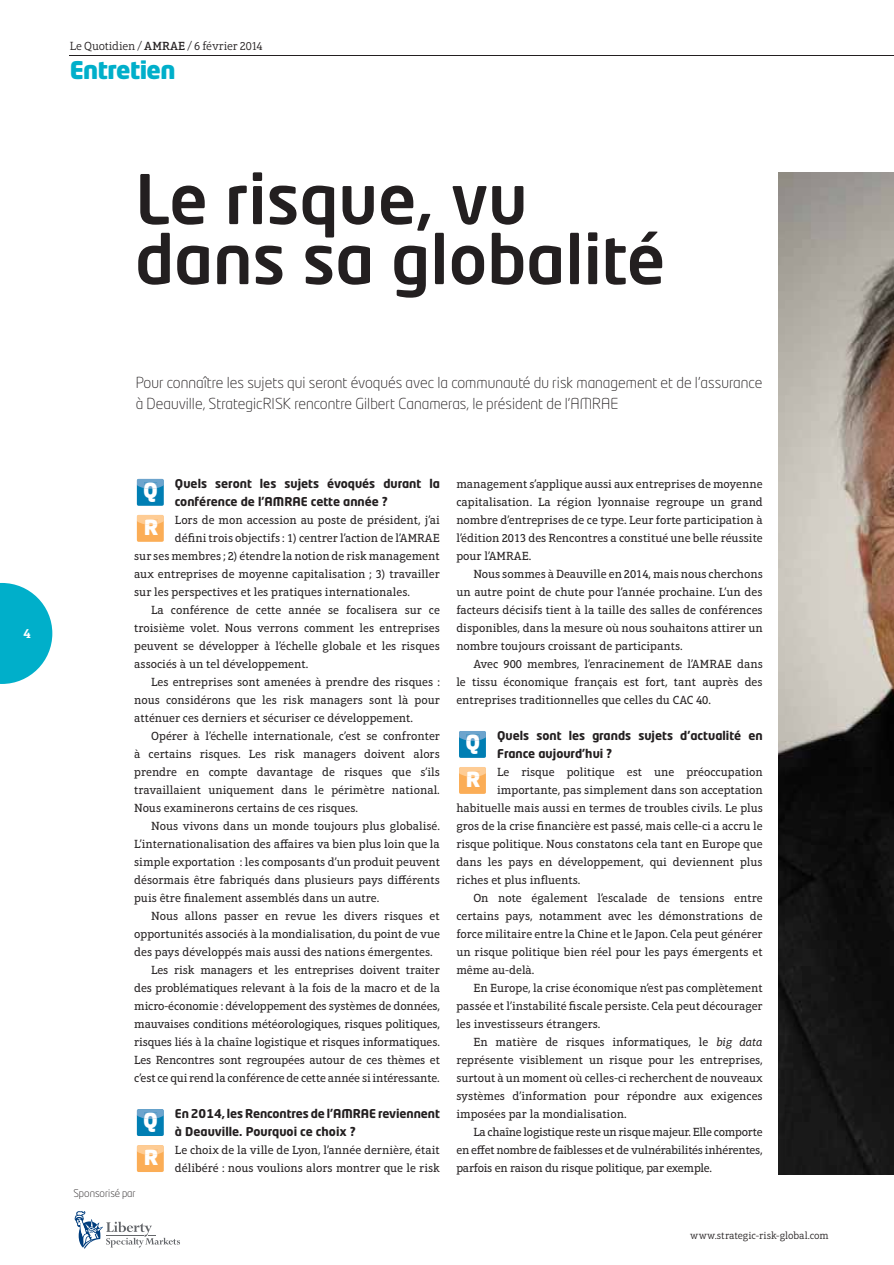
<style>
.page{position:relative;width:894px;height:1265px;background:#fff}
.page>*{position:absolute;margin:0;border:0;box-sizing:border-box;transform-origin:0 0}
.t1{font:500 67.5px/60px "Neo Tech Std";color:#231f20}
.t2{font:900 24px "Neo Tech Std";letter-spacing:-.025em;color:#00afca}
.t3{font:900 20.85px "Neo Sans Std";color:#fff}
.t4{font:300 15px/21px "Neo Tech Std";color:#231f20}
.t5{font:600 13.5px "Aptifer Slab LT Pro";color:#fff}
.t6{font:12px/18px "Aptifer Slab LT Pro";color:#231f20;text-align:justify}
.t7{font:700 12px/18px "Neo Tech Std";color:#231f20}
.t8{font:12px "Aptifer Slab LT Pro";letter-spacing:-.02em;color:#231f20}
.t9{font:300 12px "Aptifer Slab LT Pro";letter-spacing:-.015em;color:#231f20}
.t10{font:300 10.5px "Aptifer Slab LT Pro";letter-spacing:-.01em;color:#231f20}
.t11{font:300 10.5px "Neo Tech Std";color:#231f20}
.s1{font-weight:500}
.s2{font-style:italic}
</style>
<div class="page">
<hr style="left:70px;top:55px;width:823px;height:1px;background:#231f20">
<svg style="left:0;top:583px;width:52px;height:101px"></svg>
<div style="left:137px;top:479px;width:27px;height:27px;background:#007eb3;border-radius:2px"></div>
<svg style="left:136px;top:478px;width:28px;height:11px"></svg>
<div style="left:137px;top:515px;width:27px;height:27px;background:#fbad56;border-radius:2px"></div>
<svg style="left:136px;top:514px;width:28px;height:11px"></svg>
<div style="left:137px;top:1109px;width:27px;height:27px;background:#007eb3;border-radius:2px"></div>
<svg style="left:136px;top:1109px;width:28px;height:10px"></svg>
<div style="left:137px;top:1145px;width:27px;height:27px;background:#fbad56;border-radius:2px"></div>
<svg style="left:136px;top:1145px;width:28px;height:10px"></svg>
<div style="left:459px;top:731px;width:27px;height:27px;background:#007eb3;border-radius:2px"></div>
<svg style="left:459px;top:731px;width:27px;height:10px"></svg>
<div style="left:459px;top:767px;width:27px;height:27px;background:#fbad56;border-radius:2px"></div>
<svg style="left:459px;top:767px;width:27px;height:10px"></svg>
<svg style="left:75px;top:1211px;width:105px;height:37px"></svg>
<img style="left:778px;top:172px;width:115px;height:1002px">
<p class="t5" style="left:23px;top:629px;width:9px">4</p>
<p class="t9" style="left:70px;top:42px;width:194px">Le Quotidien / <span class="s1">AMRAE</span> / 6 février 2014</p>
<h2 class="t2" style="left:70px;top:57px;width:107px">Entretien</h2>
<h1 class="t1" style="left:135px;top:174px;width:531px">Le risque, vu dans sa globalité</h1>
<p class="t4" style="left:136px;top:373px;width:628px">Pour connaître les sujets qui seront évoqués avec la communauté du risk management et de l’assurance à Deauville, StrategicRISK rencontre Gilbert Canameras, le président de l’AMRAE</p>
<h3 class="t3" style="left:143px;top:479px;width:16px">Q</h3>
<p class="t7" style="left:175px;top:475px;width:266px">Quels seront les sujets évoqués durant la conférence de l’AMRAE cette année ?</p>
<h3 class="t3" style="left:144px;top:516px;width:16px">R</h3>
<p class="t6" style="left:175px;top:512px;width:266px">Lors de mon accession au poste de président, j’ai</p>
<p class="t6" style="left:175px;top:530px;width:266px">défini trois objectifs : 1) centrer l’action de l’AMRAE</p>
<p class="t6" style="left:134px;top:548px;width:307px">sur ses membres ; 2) étendre la notion de risk management</p>
<p class="t6" style="left:134px;top:566px;width:307px">aux entreprises de moyenne capitalisation ; 3) travailler</p>
<p class="t6" style="left:134px;top:584px;width:277px">sur les perspectives et les pratiques internationales.</p>
<p class="t6" style="left:151px;top:602px;width:290px">La conférence de cette année se focalisera sur ce</p>
<p class="t6" style="left:134px;top:620px;width:307px">troisième volet. Nous verrons comment les entreprises</p>
<p class="t6" style="left:134px;top:638px;width:307px">peuvent se développer à l’échelle globale et les risques</p>
<p class="t6" style="left:134px;top:656px;width:176px">associés à un tel développement.</p>
<p class="t6" style="left:151px;top:674px;width:290px">Les entreprises sont amenées à prendre des risques :</p>
<p class="t6" style="left:134px;top:692px;width:307px">nous considérons que les risk managers sont là pour</p>
<p class="t6" style="left:134px;top:710px;width:280px">atténuer ces derniers et sécuriser ce développement.</p>
<p class="t6" style="left:151px;top:728px;width:290px">Opérer à l’échelle internationale, c’est se confronter</p>
<p class="t6" style="left:134px;top:746px;width:307px">à certains risques. Les risk managers doivent alors</p>
<p class="t6" style="left:134px;top:764px;width:307px">prendre en compte davantage de risques que s’ils</p>
<p class="t6" style="left:134px;top:782px;width:307px">travaillaient uniquement dans le périmètre national.</p>
<p class="t6" style="left:134px;top:800px;width:225px">Nous examinerons certains de ces risques.</p>
<p class="t6" style="left:151px;top:818px;width:290px">Nous vivons dans un monde toujours plus globalisé.</p>
<p class="t6" style="left:134px;top:836px;width:307px">L’internationalisation des affaires va bien plus loin que la</p>
<p class="t6" style="left:134px;top:854px;width:307px">simple exportation : les composants d’un produit peuvent</p>
<p class="t6" style="left:134px;top:872px;width:307px">désormais être fabriqués dans plusieurs pays différents</p>
<p class="t6" style="left:134px;top:890px;width:246px">puis être finalement assemblés dans un autre.</p>
<p class="t6" style="left:151px;top:908px;width:290px">Nous allons passer en revue les divers risques et</p>
<p class="t6" style="left:134px;top:926px;width:307px">opportunités associés à la mondialisation, du point de vue</p>
<p class="t6" style="left:134px;top:944px;width:300px">des pays développés mais aussi des nations émergentes.</p>
<p class="t6" style="left:151px;top:962px;width:290px">Les risk managers et les entreprises doivent traiter</p>
<p class="t6" style="left:134px;top:980px;width:307px">des problématiques relevant à la fois de la macro et de la</p>
<p class="t6" style="left:134px;top:998px;width:307px">micro-économie : développement des systèmes de données,</p>
<p class="t6" style="left:134px;top:1016px;width:307px">mauvaises conditions météorologiques, risques politiques,</p>
<p class="t6" style="left:134px;top:1034px;width:307px">risques liés à la chaîne logistique et risques informatiques.</p>
<p class="t6" style="left:134px;top:1052px;width:307px">Les Rencontres sont regroupées autour de ces thèmes et</p>
<p class="t6" style="left:134px;top:1070px;width:307px">c’est ce qui rend la conférence de cette année si intéressante.</p>
<h3 class="t3" style="left:143px;top:1109px;width:16px">Q</h3>
<p class="t7" style="left:175px;top:1105px;width:266px">En 2014, les Rencontres de l’AMRAE reviennent à Deauville. Pourquoi ce choix ?</p>
<h3 class="t3" style="left:144px;top:1146px;width:16px">R</h3>
<p class="t6" style="left:175px;top:1142px;width:266px">Le choix de la ville de Lyon, l’année dernière, était délibéré : nous voulions alors montrer que le risk</p>
<p class="t11" style="left:73px;top:1187px;width:64px">Sponsorisé par</p>
<p class="t6" style="left:456px;top:476px;width:308px">management s’applique aussi aux entreprises de moyenne capitalisation. La région lyonnaise regroupe un grand nombre d’entreprises de ce type. Leur forte participation à l’édition 2013 des Rencontres a constitué une belle réussite pour l’AMRAE.</p>
<p class="t6" style="left:456px;top:566px;width:308px;text-indent:17px">Nous sommes à Deauville en 2014, mais nous cherchons un autre point de chute pour l’année prochaine. L’un des facteurs décisifs tient à la taille des salles de conférences disponibles, dans la mesure où nous souhaitons attirer un nombre toujours croissant de participants.</p>
<p class="t6" style="left:456px;top:656px;width:308px;text-indent:17px">Avec 900 membres, l’enracinement de l’AMRAE dans le tissu économique français est fort, tant auprès des entreprises traditionnelles que celles du CAC 40.</p>
<h3 class="t3" style="left:465px;top:731px;width:16px">Q</h3>
<p class="t7" style="left:497px;top:727px;width:267px">Quels sont les grands sujets d’actualité en<br>France aujourd’hui ?</p>
<h3 class="t3" style="left:466px;top:768px;width:16px">R</h3>
<p class="t6" style="left:497px;top:764px;width:267px">Le risque politique est une préoccupation</p>
<p class="t6" style="left:497px;top:782px;width:267px">importante, pas simplement dans son acceptation</p>
<p class="t6" style="left:456px;top:800px;width:308px">habituelle mais aussi en termes de troubles civils. Le plus</p>
<p class="t6" style="left:456px;top:818px;width:308px">gros de la crise financière est passé, mais celle-ci a accru le</p>
<p class="t6" style="left:456px;top:836px;width:308px">risque politique. Nous constatons cela tant en Europe que</p>
<p class="t6" style="left:456px;top:854px;width:308px">dans les pays en développement, qui deviennent plus</p>
<p class="t6" style="left:456px;top:872px;width:126px">riches et plus influents.</p>
<p class="t6" style="left:473px;top:890px;width:291px">On note également l’escalade de tensions entre</p>
<p class="t6" style="left:456px;top:908px;width:308px">certains pays, notamment avec les démonstrations de</p>
<p class="t6" style="left:456px;top:926px;width:308px">force militaire entre la Chine et le Japon. Cela peut générer</p>
<p class="t6" style="left:456px;top:944px;width:308px">un risque politique bien réel pour les pays émergents et</p>
<p class="t6" style="left:456px;top:962px;width:80px">même au-delà.</p>
<p class="t6" style="left:473px;top:980px;width:291px">En Europe, la crise économique n’est pas complètement</p>
<p class="t6" style="left:456px;top:998px;width:308px">passée et l’instabilité fiscale persiste. Cela peut décourager</p>
<p class="t6" style="left:456px;top:1016px;width:146px">les investisseurs étrangers.</p>
<p class="t6" style="left:473px;top:1034px;width:291px">En matière de risques informatiques, le <span class="s2">big data</span></p>
<p class="t6" style="left:456px;top:1052px;width:308px">représente visiblement un risque pour les entreprises,</p>
<p class="t6" style="left:456px;top:1070px;width:308px">surtout à un moment où celles-ci recherchent de nouveaux</p>
<p class="t6" style="left:456px;top:1088px;width:308px">systèmes d’information pour répondre aux exigences</p>
<p class="t6" style="left:456px;top:1106px;width:172px">imposées par la mondialisation.</p>
<p class="t8" style="left:473px;top:1127px;width:291px">La chaîne logistique reste un risque majeur. Elle comporte</p>
<p class="t8" style="left:456px;top:1145px;width:308px">en effet nombre de faiblesses et de vulnérabilités inhérentes,</p>
<p class="t8" style="left:456px;top:1163px;width:257px">parfois en raison du risque politique, par exemple.</p>
<p class="t10" style="left:690px;top:1231px;width:140px">www.strategic-risk-global.com</p>
</div>
